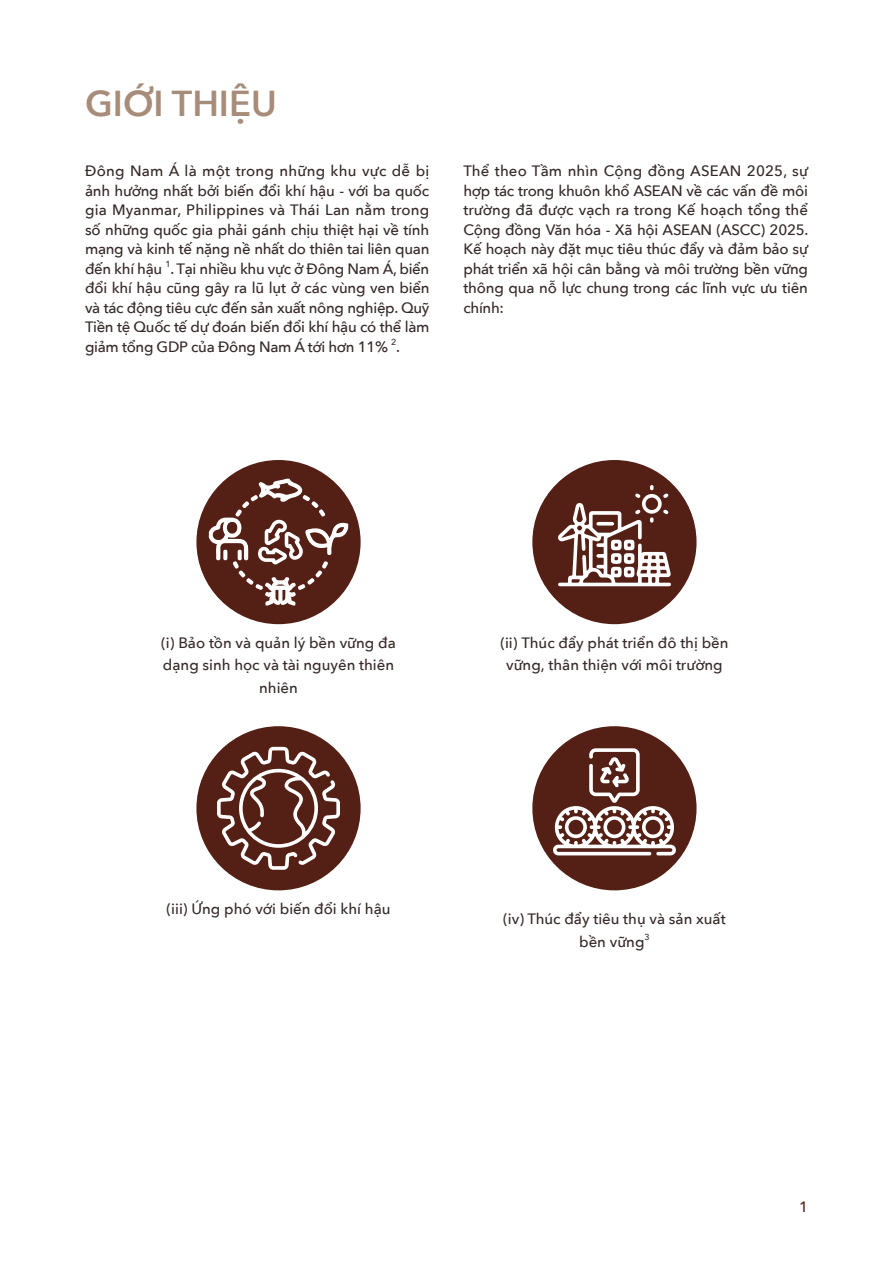
<style>
.page{position:relative;width:893px;height:1263px;background:#fff}
.page>*{position:absolute;margin:0;border:0;box-sizing:border-box;transform-origin:0 0}
.t1{font:600 36px "Avenir Next";color:#a78d79}
.t2{font:500 15px/19.5px "Avenir Next";letter-spacing:-.01em;color:#362828;text-align:justify}
.t3{font:500 15px "Avenir Next";color:#542016}
.t4{font:500 8.7px "Avenir Next";color:#362828}
</style>
<div class="page">
<div style="left:532px;top:460px;width:164px;height:164px;background:#542016;border-radius:50%"></div>
<div style="left:196px;top:460px;width:165px;height:164px;background:#542016;border-radius:50%"></div>
<svg style="left:209px;top:479px;width:139px;height:126px"></svg>
<svg style="left:558px;top:485px;width:113px;height:101px"></svg>
<div style="left:196px;top:726px;width:165px;height:164px;background:#542016;border-radius:50%"></div>
<svg style="left:217px;top:747px;width:123px;height:123px"></svg>
<div style="left:532px;top:726px;width:164px;height:164px;background:#542016;border-radius:50%"></div>
<svg style="left:547px;top:748px;width:135px;height:107px"></svg>
<p class="t1" style="left:85px;top:72px;width:193px">GIỚI THIỆU</p>
<p class="t2" style="left:85px;top:161px;width:346px">Đông Nam Á là một trong những khu vực dễ bị ảnh hưởng nhất bởi biến đổi khí hậu - với ba quốc gia Myanmar, Philippines và Thái Lan nằm trong số những quốc gia phải gánh chịu thiệt hại về tính mạng và kinh tế nặng nề nhất do thiên tai liên quan đến khí hậu</p>
<p class="t2" style="left:85px;top:258px;width:346px;text-indent:85px">. Tại nhiều khu vực ở Đông Nam Á, biển đổi khí hậu cũng gây ra lũ lụt ở các vùng ven biển và tác động tiêu cực đến sản xuất nông nghiệp. Quỹ Tiền tệ Quốc tế dự đoán biến đổi khí hậu có thể làm giảm tổng GDP của Đông Nam Á tới hơn 11%</p>
<p class="t4" style="left:165px;top:256px;width:7px">1</p>
<p class="t4" style="left:391px;top:334px;width:7px">2</p>
<p class="t2" style="left:396px;top:336px;width:5px">.</p>
<p class="t2" style="left:463px;top:161px;width:346px">Thể theo Tầm nhìn Cộng đồng ASEAN 2025, sự hợp tác trong khuôn khổ ASEAN về các vấn đề môi trường đã được vạch ra trong Kế hoạch tổng thể Cộng đồng Văn hóa - Xã hội ASEAN (ASCC) 2025.<br>Kế hoạch này đặt mục tiêu thúc đẩy và đảm bảo sự phát triển xã hội cân bằng và môi trường bền vững thông qua nỗ lực chung trong các lĩnh vực ưu tiên chính:</p>
<p class="t2" style="left:161px;top:631px;width:236px;line-height:22.5px;text-align:center">(i) Bảo tồn và quản lý bền vững đa dạng sinh học và tài nguyên thiên nhiên</p>
<p class="t2" style="left:500px;top:631px;width:230px;line-height:22.5px;text-align:center">(ii) Thúc đẩy phát triển đô thị bền vững, thân thiện với môi trường</p>
<p class="t2" style="left:167px;top:898px;width:225px">(iii) Ứng phó với biến đổi khí hậu</p>
<p class="t2" style="left:503px;top:907px;width:224px;line-height:22.5px;text-align:center">(iv) Thúc đẩy tiêu thụ và sản xuất bền vững</p>
<p class="t4" style="left:644px;top:929px;width:7px">3</p>
<p class="t3" style="left:799px;top:1194px;width:10px">1</p>
</div>
